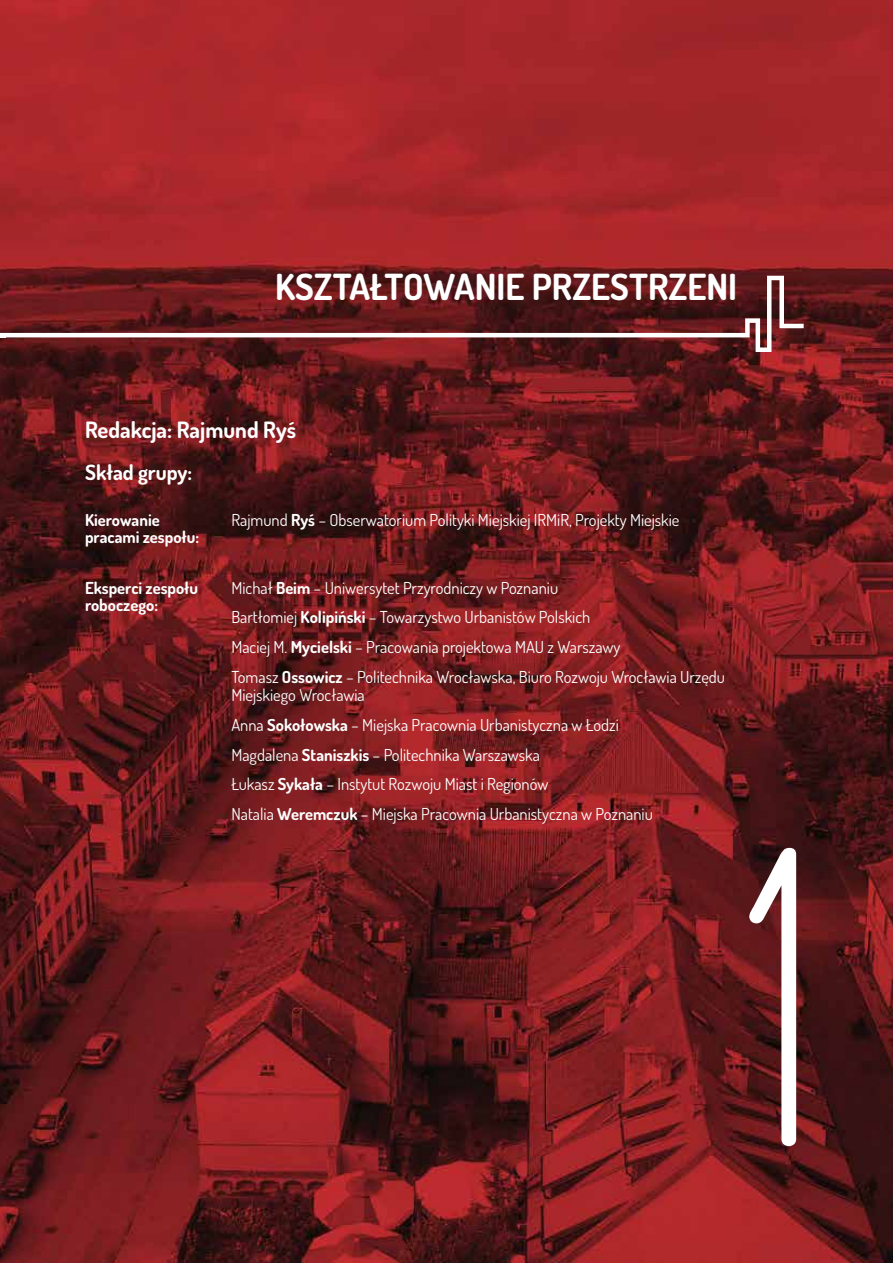
<style>
.page{position:relative;width:893px;height:1263px;background:#fff}
.page>*{position:absolute;margin:0;border:0;box-sizing:border-box;transform-origin:0 0}
.t1{font:200 408px "Dosis";color:#fff}
.t2{font:700 36px "Dosis";color:#fff}
.t3{font:700 22.5px "Dosis";color:#fff}
.t4{font:700 21px "Dosis";color:#fff}
.t5{font:16.5px/29.8px "Dosis";color:#fff}
.t6{font:700 16.5px/17.9px "Dosis";color:#fff}
.s1{font-weight:700}
</style>
<div class="page">
<img style="left:0;top:0;width:893px;height:1263px">
<svg style="left:0;top:276px;width:804px;height:76px;background:#69282a"></svg>
<svg style="left:0;top:333px;width:5px;height:4px"></svg>
<h2 class="t2" style="left:275px;top:264px;width:463px">KSZTAŁTOWANIE PRZESTRZENI</h2>
<h3 class="t3" style="left:85px;top:415px;width:213px">Redakcja: Rajmund Ryś</h3>
<p class="t4" style="left:85px;top:458px;width:109px">Skład grupy:</p>
<p class="t6" style="left:85px;top:510px;width:116px">Kierowanie pracami zespołu:</p>
<p class="t5" style="left:231px;top:504px;width:450px">Rajmund <span class="s1">Ryś</span> – Obserwatorium Polityki Miejskiej IRMiR, Projekty Miejskie</p>
<p class="t6" style="left:85px;top:578px;width:115px">Eksperci zespołu roboczego:</p>
<p class="t5" style="left:231px;top:572px;width:495px">Michał <span class="s1">Beim</span> – Uniwersytet Przyrodniczy w Poznaniu<br>Bartłomiej <span class="s1">Kolipiński</span> – Towarzystwo Urbanistów Polskich<br>Maciej M. <span class="s1">Mycielski</span> – Pracowania projektowa MAU z Warszawy<br>Tomasz <span class="s1">Ossowicz</span> – Politechnika Wrocławska, Biuro Rozwoju Wrocławia Urzędu</p>
<p class="t5" style="left:231px;top:679px;width:423px">Miejskiego Wrocławia<br>Anna <span class="s1">Sokołowska</span> – Miejska Pracownia Urbanistyczna w Łodzi Magdalena <span class="s1">Staniszkis</span> – Politechnika Warszawska<br>Łukasz <span class="s1">Sykała</span> – Instytut Rozwoju Miast i Regionów<br>Natalia <span class="s1">Weremczuk</span> – Miejska Pracownia Urbanistyczna w Poznaniu</p>
<h1 class="t1" style="left:741px;top:727px;width:87px">1</h1>
</div>
